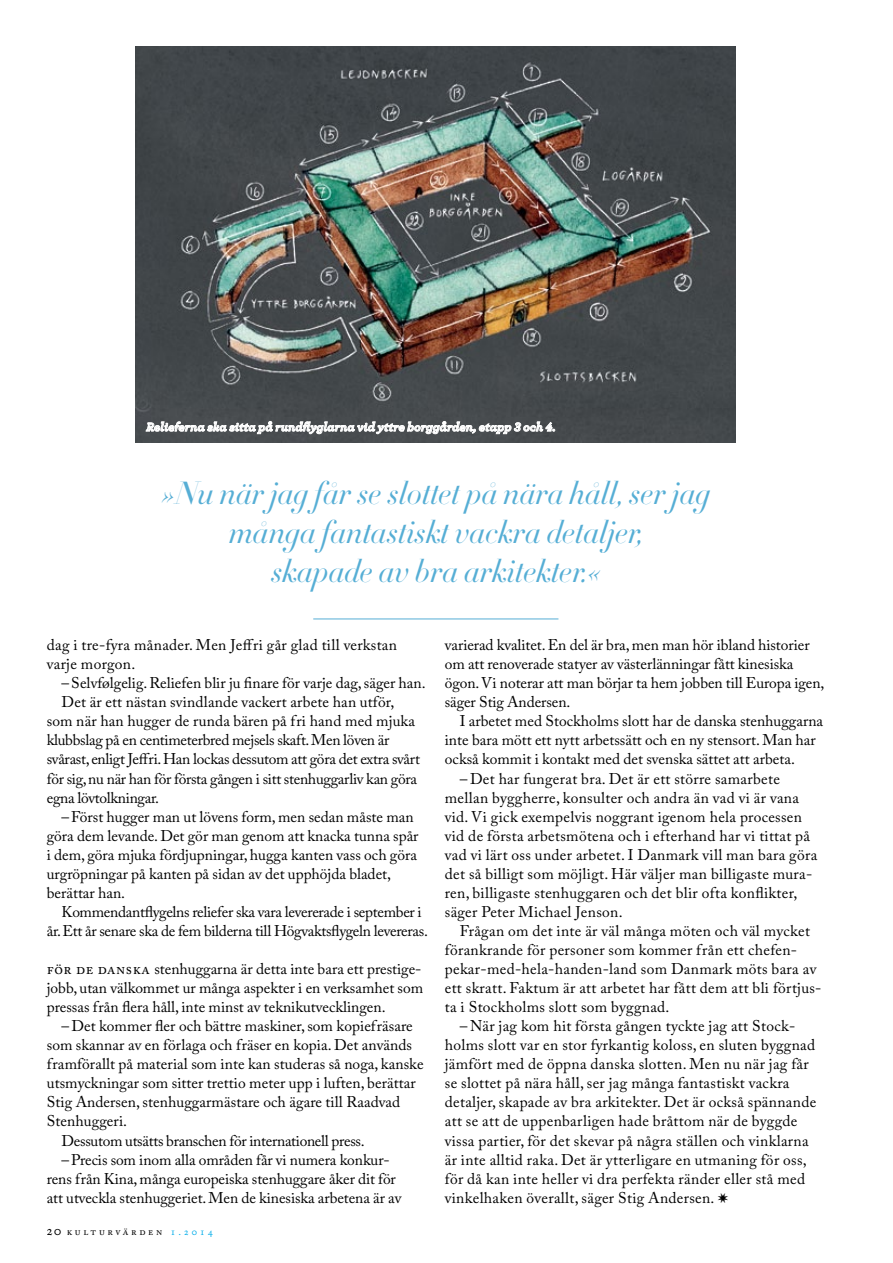
<style>
.page{position:relative;width:893px;height:1263px;background:#fff}
.page>*{position:absolute;margin:0;border:0;box-sizing:border-box;transform-origin:0 0}
.t1{font:31.5px/39px "Didot I HTF Display Lg";letter-spacing:.005em;color:#56aed5;text-align:center}
.t2{font:15.45px/19px "Adobe Caslon Pro";color:#000}
.t3{font:15.45px/19px "Adobe Caslon Pro";letter-spacing:.02em;color:#000}
.t4{font:15.45px "Adobe Caslon Pro";letter-spacing:-.02em;color:#000}
.t5{font:italic 700 12.75px "Archer";color:#fff}
.t6{font:10.5px "Adobe Caslon Pro";letter-spacing:.255em;color:#000}
.s1{font-size:14.25px}
.s2{color:#00ace9}
</style>
<div class="page">
<img style="left:136px;top:47px;width:600px;height:396px">
<hr style="left:313px;top:619px;width:245px;height:1px;background:#56aed5">
<svg style="left:146px;top:421px;width:409px;height:13px"></svg>
<p class="t5" style="left:146px;top:417px;width:411px">Relieferna ska sitta på rundflyglarna vid yttre borggården, etapp 3 och 4.</p>
<h1 class="t1" style="left:162px;top:475px;width:550px">»Nu när jag får se slottet på nära håll, ser jag många fantastiskt vackra detaljer,<br>skapade av bra arkitekter.«</h1>
<p class="t3" style="left:47px;top:635px;width:352px">dag i tre-fyra månader. Men Jeffri går glad till verkstan varje morgon.</p>
<p class="t2" style="left:62px;top:673px;width:366px">–Selvfølgelig. Reliefen blir ju finare för varje dag, säger han.</p>
<p class="t2" style="left:62px;top:692px;width:334px">Det är ett nästan svindlande vackert arbete han utför,</p>
<p class="t2" style="left:47px;top:711px;width:370px">som när han hugger de runda bären på fri hand med mjuka</p>
<p class="t4" style="left:47px;top:731px;width:344px">klubbslag på en centimeterbred mejsels skaft. Men löven är</p>
<p class="t4" style="left:47px;top:750px;width:375px">svårast, enligt Jeffri. Han lockas dessutom att göra det extra svårt</p>
<p class="t4" style="left:47px;top:769px;width:372px">för sig, nu när han för första gången i sitt stenhuggarliv kan göra</p>
<p class="t2" style="left:47px;top:788px;width:114px">egna lövtolkningar.</p>
<p class="t2" style="left:62px;top:807px;width:353px">–Först hugger man ut lövens form, men sedan måste man</p>
<p class="t2" style="left:47px;top:826px;width:373px">göra dem levande. Det gör man genom att knacka tunna spår</p>
<p class="t2" style="left:47px;top:845px;width:372px">i dem, göra mjuka fördjupningar, hugga kanten vass och göra</p>
<p class="t2" style="left:47px;top:864px;width:346px">urgröpningar på kanten på sidan av det upphöjda bladet,</p>
<p class="t2" style="left:47px;top:883px;width:80px">berättar han.</p>
<p class="t4" style="left:62px;top:902px;width:362px">Kommendantflygelns reliefer ska vara levererade i september i</p>
<p class="t4" style="left:47px;top:921px;width:383px">år. Ett år senare ska de fem bilderna till Högvaktsflygeln levereras.</p>
<p class="t2" style="left:47px;top:959px;width:378px;text-align:justify">För de dans ka stenhuggarna är detta inte bara ett prestige&shy;jobb, utan välkommet ur många aspekter i en verksamhet som pressas från flera håll, inte minst av teknikutvecklingen.</p>
<p class="t2" style="left:62px;top:1016px;width:353px">–Det kommer fler och bättre maskiner, som kopiefräsare</p>
<p class="t2" style="left:47px;top:1035px;width:367px">som skannar av en förlaga och fräser en kopia. Det används</p>
<p class="t2" style="left:47px;top:1054px;width:378px">framförallt på material som inte kan studeras så noga, kanske</p>
<p class="t2" style="left:47px;top:1073px;width:371px">utsmyckningar som sitter trettio meter upp i luften, berättar</p>
<p class="t2" style="left:47px;top:1092px;width:355px">Stig Andersen, stenhuggarmästare och ägare till Raadvad</p>
<p class="t2" style="left:47px;top:1111px;width:82px">Stenhuggeri.</p>
<p class="t4" style="left:62px;top:1131px;width:304px">Dessutom utsätts branschen för internationell press.</p>
<p class="t2" style="left:62px;top:1150px;width:330px">–Precis som inom alla områden får vi numera konkur-</p>
<p class="t2" style="left:47px;top:1169px;width:351px">rens från Kina, många europeiska stenhuggare åker dit för</p>
<p class="t2" style="left:47px;top:1188px;width:357px">att utveckla stenhuggeriet. Men de kinesiska arbetena är av</p>
<p class="t6" style="left:47px;top:1225px;width:168px"><span class="s1">20</span> kulturvärden <span class="s2">1.2014</span></p>
<p class="t2" style="left:445px;top:635px;width:381px">varierad kvalitet. En del är bra, men man hör ibland historier om att renoverade statyer av västerlänningar fått kinesiska ögon. Vi noterar att man börjar ta hem jobben till Europa igen, säger Stig Andersen.</p>
<p class="t2" style="left:445px;top:711px;width:380px;text-indent:15px">I arbetet med Stockholms slott har de danska stenhuggarna inte bara mött ett nytt arbetssätt och en ny stensort. Man har också kommit i kontakt med det svenska sättet att arbeta.</p>
<p class="t3" style="left:445px;top:769px;width:374px;text-indent:15px">– Det har fungerat bra. Det är ett större samarbete mellan byggherre, konsulter och andra än vad vi är vana vid. Vi gick exempelvis noggrant igenom hela processen vid de första arbetsmötena och i efterhand har vi tittat på vad vi lärt oss under arbetet. I Danmark vill man bara göra det så billigt som möjligt. Här väljer man billigaste mura&shy;ren, billigaste stenhuggaren och det blir ofta konflikter, säger Peter Michael Jenson.</p>
<p class="t3" style="left:445px;top:921px;width:378px;text-indent:15px">Frågan om det inte är väl många möten och väl mycket förankrande för personer som kommer från ett chefen&shy;pekar-med-hela-handen-land som Danmark möts bara av ett skratt. Faktum är att arbetet har fått dem att bli förtjus&shy;ta i Stockholms slott som byggnad.</p>
<p class="t3" style="left:445px;top:1016px;width:373px;text-indent:15px">– När jag kom hit första gången tyckte jag att Stock&shy;holms slott var en stor fyrkantig koloss, en sluten byggnad jämfört med de öppna danska slotten. Men nu när jag får se slottet på nära håll, ser jag många fantastiskt vackra detaljer, skapade av bra arkitekter. Det är också spännande att se att de uppenbarligen hade bråttom när de byggde vissa partier, för det skevar på några ställen och vinklarna är inte alltid raka. Det är ytterligare en utmaning för oss, för då kan inte heller vi dra perfekta ränder eller stå med vinkelhaken överallt, säger Stig Andersen. ✷</p>
</div>
